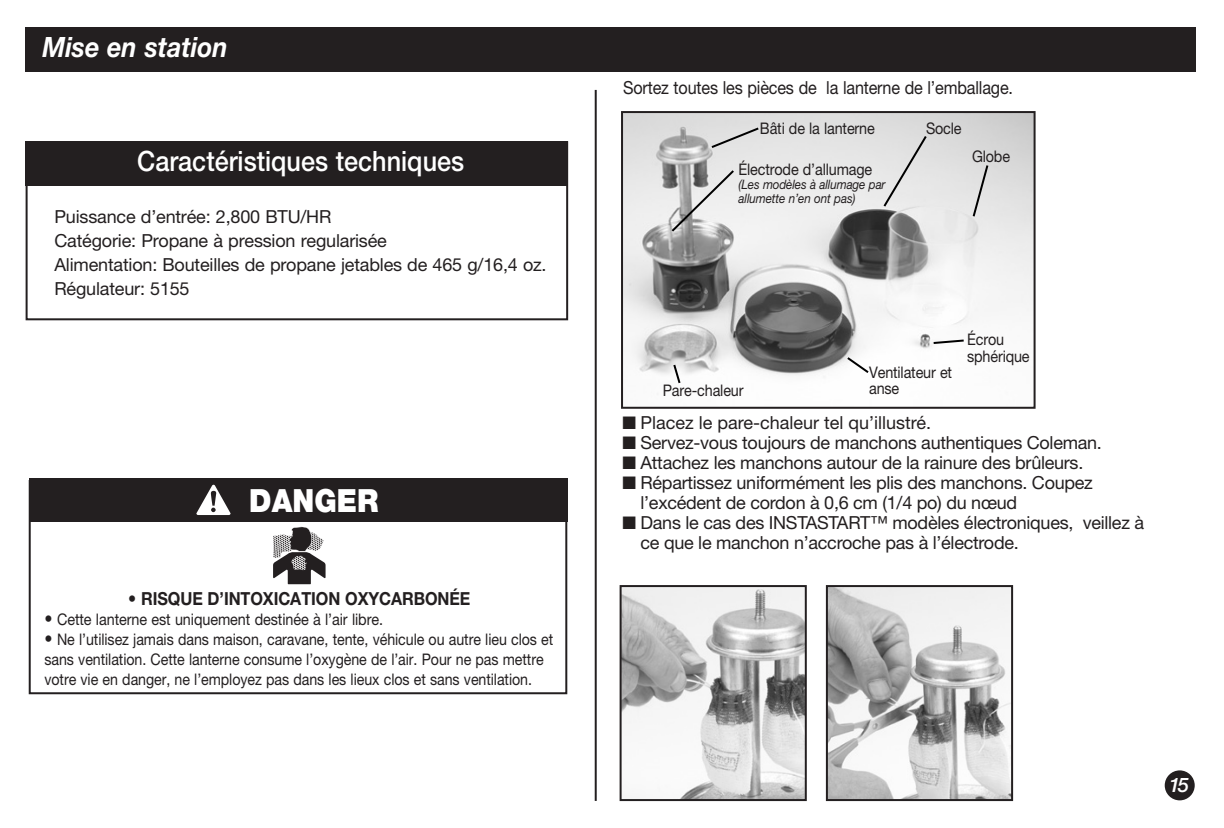
<style>
.page{position:relative;width:1224px;height:828px;background:#fff}
.page>*{position:absolute;margin:0;border:0;box-sizing:border-box;transform-origin:0 0}
.t1{font:900 32px "Helvetica Neue LT Std";color:#fff;scale:.9 1}
.t2{font:500 28px "Helvetica Neue LT Std";color:#fff;scale:.9 1}
.t3{font:italic 700 28px "Helvetica Neue LT Std";color:#fff;scale:.9 1}
.t4{font:italic 500 20px "Helvetica Neue LT Std";color:#fff}
.t5{font:18px/24px "Helvetica Neue LT Std";letter-spacing:-.015em;color:#231f20}
.t6{font:18px "Helvetica Neue LT Std";letter-spacing:-.015em;color:#231f20;scale:.9 1}
.t7{font:700 18px "Helvetica Neue LT Std";letter-spacing:-.005em;color:#231f20;scale:.9 1}
.t8{font:16px/20px "Helvetica Neue LT Std";letter-spacing:-.005em;color:#231f20;scale:.89 1}
.t9{font:16px/16px "Helvetica Neue LT Std";letter-spacing:-.005em;color:#231f20;scale:.9 1}
.t10{font:italic 13px/14px "Helvetica Neue LT Std";letter-spacing:-.01em;color:#231f20;scale:.9 1}
.s1{font-size:18px}
</style>
<div class="page">
<div style="left:1165px;top:770px;width:30px;height:30px;background:#231f20;border-radius:50%"></div>
<div style="left:26px;top:27px;width:1170px;height:45px;background:#231f20"></div>
<div style="left:29px;top:480px;width:538px;height:214px;border:2px solid #231f20"></div>
<div style="left:29px;top:479px;width:538px;height:43px;background:#231f20"></div>
<hr style="left:595px;top:90px;width:2px;height:711px;background:#231f20">
<img style="left:624px;top:114px;width:409px;height:262px">
<div style="left:621px;top:111px;width:415px;height:298px;border:2px solid #231f20"></div>
<svg style="left:709px;top:126px;width:52px;height:24px"></svg>
<svg style="left:670px;top:168px;width:66px;height:66px"></svg>
<svg style="left:672px;top:363px;width:10px;height:21px"></svg>
<svg style="left:882px;top:134px;width:47px;height:75px;background:#dadada"></svg>
<svg style="left:971px;top:163px;width:19px;height:56px"></svg>
<svg style="left:845px;top:355px;width:26px;height:20px"></svg>
<svg style="left:931px;top:338px;width:35px;height:7px"></svg>
<img style="left:623px;top:588px;width:181px;height:210px">
<div style="left:620px;top:585px;width:187px;height:216px;border:2px solid #231f20"></div>
<img style="left:829px;top:588px;width:181px;height:210px">
<div style="left:826px;top:585px;width:187px;height:216px;border:2px solid #231f20"></div>
<div style="left:26px;top:141px;width:542px;height:179px;border:2px solid #231f20"></div>
<div style="left:26px;top:141px;width:542px;height:45px;background:#231f20"></div>
<svg style="left:273px;top:527px;width:53px;height:57px"></svg>
<svg style="left:196px;top:485px;width:35px;height:30px"></svg>
<h2 class="t3" style="left:43px;top:30px;width:207px">Mise en station</h2>
<h2 class="t2" style="left:137px;top:144px;width:365px">Caractéristiques techniques</h2>
<p class="t5" style="left:54px;top:204px;width:494px">Puissance d’entrée: 2,800 BTU/HR<br>Catégorie: Propane à pression regularisée<br>Alimentation: Bouteilles de propane jetables de 465 g/16,4 oz.<br>Régulateur: 5155</p>
<h1 class="t1" style="left:249px;top:482px;width:145px">DANGER</h1>
<p class="t7" style="left:128px;top:587px;width:382px">• RISQUE D’INTOXICATION OXYCARBONÉE</p>
<p class="t9" style="left:45px;top:611px;width:378px"><span class="s1">•</span> Cette lanterne est uniquement destinée à l’air libre.</p>
<p class="t8" style="left:44px;top:629px;width:573px"><span class="s1">•</span> Ne l’utilisez jamais dans maison, caravane, tente, véhicule ou autre lieu clos et sans ventilation. Cette lanterne consume l’oxygène de l’air. Pour ne pas mettre votre vie en danger, ne l’employez pas dans les lieux clos et sans ventilation.</p>
<p class="t6" style="left:623px;top:77px;width:435px">Sortez toutes les pièces de la lanterne de l’emballage.</p>
<p class="t9" style="left:926px;top:120px;width:41px">Socle</p>
<p class="t9" style="left:972px;top:148px;width:44px">Globe</p>
<p class="t9" style="left:760px;top:120px;width:129px">Bâti de la lanterne</p>
<p class="t9" style="left:739px;top:162px;width:150px">Électrode d’allumage</p>
<p class="t10" style="left:739px;top:178px;width:165px">(Les modèles à allumage par allumette n’en ont pas)</p>
<p class="t9" style="left:663px;top:382px;width:91px">Pare-chaleur</p>
<p class="t9" style="left:869px;top:364px;width:94px">Ventilateur et anse</p>
<p class="t9" style="left:967px;top:331px;width:71px;line-height:17px">Écrou sphérique</p>
<p class="t5" style="left:622px;top:411px;width:310px">■ Placez le pare-chaleur tel qu’illustré.</p>
<p class="t5" style="left:622px;top:431px;width:481px">■ Servez-vous toujours de manchons authentiques Coleman.</p>
<p class="t5" style="left:622px;top:451px;width:462px">■ Attachez les manchons autour de la rainure des brûleurs.</p>
<p class="t5" style="left:640px;top:473px;width:454px;line-height:20px;text-indent:-18px">■ Répartissez uniformément les plis des manchons. Coupez l’excédent de cordon à 0,6 cm (1/4 po) du nœud</p>
<p class="t5" style="left:640px;top:513px;width:505px;line-height:20px;text-indent:-18px">■ Dans le cas des INSTASTART™ modèles électroniques, veillez à ce que le manchon n’accroche pas à l’électrode.</p>
<p class="t4" style="left:1169px;top:773px;width:22px">15</p>
</div>
